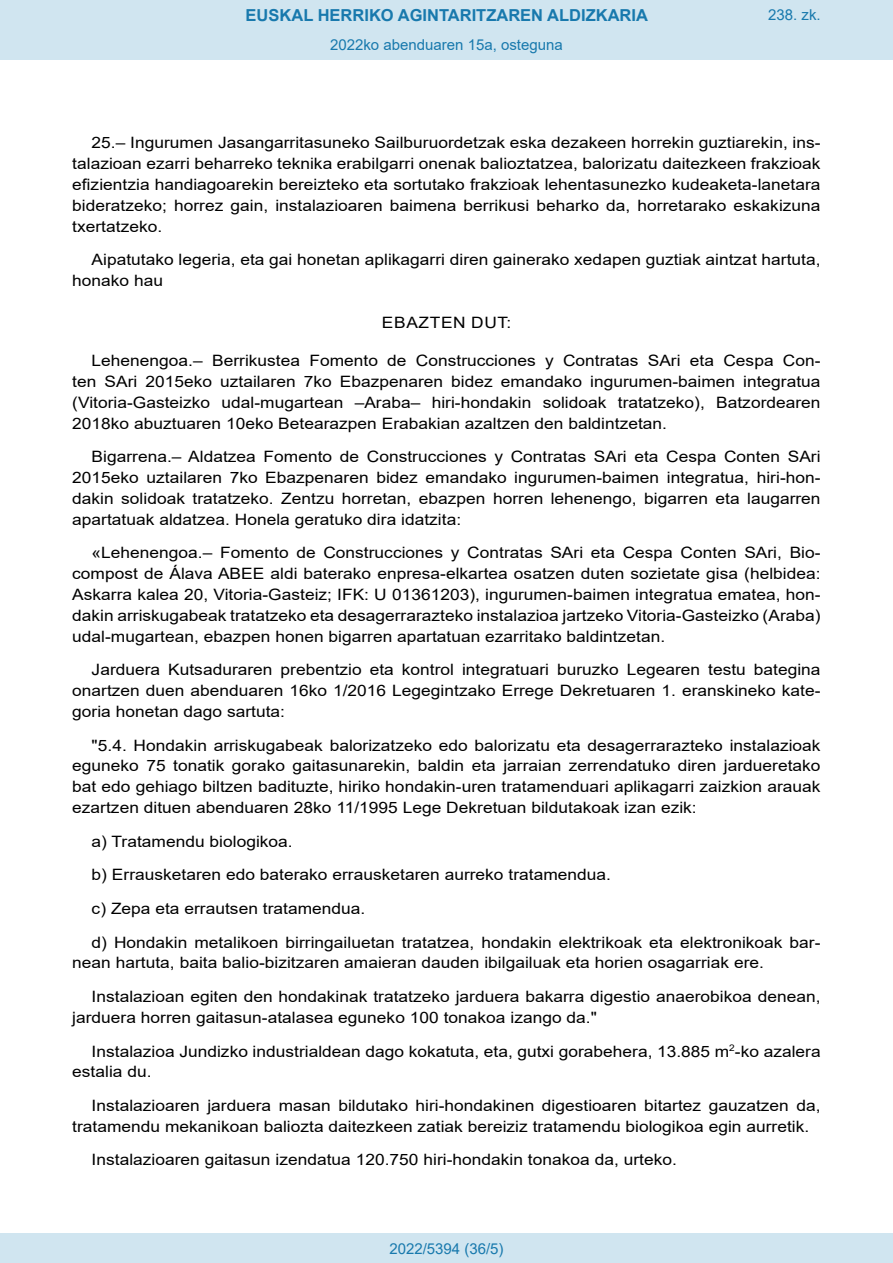
<style>
.page{position:relative;width:893px;height:1263px;background:#fff}
.page>*{position:absolute;margin:0;border:0;box-sizing:border-box;transform-origin:0 0}
.t1{font:700 16.5px "Arial";color:#1879ad}
.BOPVDetalle{font:15.6px/20.9px "Arial";color:#000;text-align:justify;scale:1.11 1}
.BOPVClave{font:15.6px "Arial";letter-spacing:.035em;color:#000;scale:1.11 1}
.Paginacion_Centro{font:15px "Arial";color:#1879ad}
</style>
<div class="page">
<div style="left:0;top:0;width:893px;height:60px;background:#d0e5f0"></div>
<div style="left:0;top:1233px;width:893px;height:30px;background:#d0e5f0"></div>
<p class="t1" style="left:246px;top:3px;width:404px">EUSKAL HERRIKO AGINTARITZAREN ALDIZKARIA</p>
<p class="Paginacion_Centro" style="left:330px;top:35px;width:234px">2022ko abenduaren 15a, osteguna</p>
<p class="Paginacion_Centro" style="left:768px;top:5px;width:54px">238. zk.</p>
<p class="BOPVDetalle" style="left:72px;top:132px;width:676px;text-indent:19px">25.– Ingurumen Jasangarritasuneko Sailburuordetzak eska dezakeen horrekin guztiarekin, ins&shy;talazioan ezarri beharreko teknika erabilgarri onenak balioztatzea, balorizatu daitezkeen frakzioak efizientzia handiagoarekin bereizteko eta sortutako frakzioak lehentasunezko kudeaketa-lanetara bideratzeko; horrez gain, instalazioaren baimena berrikusi beharko da, horretarako eskakizuna txertatzeko.</p>
<p class="BOPVDetalle" style="left:72px;top:249px;width:676px;text-indent:19px">Aipatutako legeria, eta gai honetan aplikagarri diren gainerako xedapen guztiak aintzat hartuta, honako hau</p>
<p class="BOPVClave" style="left:382px;top:312px;width:118px">EBAZTEN DUT:</p>
<p class="BOPVDetalle" style="left:72px;top:350px;width:676px;text-indent:19px">Lehenengoa.– Berrikustea Fomento de Construcciones y Contratas SAri eta Cespa Con&shy;ten SAri 2015eko uztailaren 7ko Ebazpenaren bidez emandako ingurumen-baimen integratua (Vitoria-Gasteizko udal-mugartean –Araba– hiri-hondakin solidoak tratatzeko), Batzordearen 2018ko abuztuaren 10eko Betearazpen Erabakian azaltzen den baldintzetan.</p>
<p class="BOPVDetalle" style="left:72px;top:446px;width:676px;text-indent:19px">Bigarrena.– Aldatzea Fomento de Construcciones y Contratas SAri eta Cespa Conten SAri 2015eko uztailaren 7ko Ebazpenaren bidez emandako ingurumen-baimen integratua, hiri-hon&shy;dakin solidoak tratatzeko. Zentzu horretan, ebazpen horren lehenengo, bigarren eta laugarren apartatuak aldatzea. Honela geratuko dira idatzita:</p>
<p class="BOPVDetalle" style="left:72px;top:542px;width:676px;text-indent:19px">«Lehenengoa.– Fomento de Construcciones y Contratas SAri eta Cespa Conten SAri, Bio&shy;compost de Álava ABEE aldi baterako enpresa-elkartea osatzen duten sozietate gisa (helbidea:<br>Askarra kalea 20, Vitoria-Gasteiz; IFK: U 01361203), ingurumen-baimen integratua ematea, hon&shy;dakin arriskugabeak tratatzeko eta desagerrarazteko instalazioa jartzeko Vitoria-Gasteizko (Araba) udal-mugartean, ebazpen honen bigarren apartatuan ezarritako baldintzetan.</p>
<p class="BOPVDetalle" style="left:72px;top:659px;width:676px;text-indent:19px">Jarduera Kutsaduraren prebentzio eta kontrol integratuari buruzko Legearen testu bategina onartzen duen abenduaren 16ko 1/2016 Legegintzako Errege Dekretuaren 1. eranskineko kate&shy;goria honetan dago sartuta:</p>
<p class="BOPVDetalle" style="left:72px;top:735px;width:676px;text-indent:19px">"5.4. Hondakin arriskugabeak balorizatzeko edo balorizatu eta desagerrarazteko instalazioak eguneko 75 tonatik gorako gaitasunarekin, baldin eta jarraian zerrendatuko diren jardueretako bat edo gehiago biltzen badituzte, hiriko hondakin-uren tratamenduari aplikagarri zaizkion arauak ezartzen dituen abenduaren 28ko 11/1995 Lege Dekretuan bildutakoak izan ezik:</p>
<p class="BOPVDetalle" style="left:92px;top:831px;width:183px">a) Tratamendu biologikoa.</p>
<p class="BOPVDetalle" style="left:92px;top:864px;width:469px">b) Errausketaren edo baterako errausketaren aurreko tratamendua.</p>
<p class="BOPVDetalle" style="left:92px;top:898px;width:248px">c) Zepa eta errautsen tratamendua.</p>
<p class="BOPVDetalle" style="left:72px;top:931px;width:676px;text-indent:19px">d) Hondakin metalikoen birringailuetan tratatzea, hondakin elektrikoak eta elektronikoak bar&shy;nean hartuta, baita balio-bizitzaren amaieran dauden ibilgailuak eta horien osagarriak ere.</p>
<p class="BOPVDetalle" style="left:72px;top:986px;width:676px;text-indent:19px">Instalazioan egiten den hondakinak tratatzeko jarduera bakarra digestio anaerobikoa denean, jarduera horren gaitasun-atalasea eguneko 100 tonakoa izango da."</p>
<p class="BOPVDetalle" style="left:72px;top:1040px;width:676px;text-indent:19px">Instalazioa Jundizko industrialdean dago kokatuta, eta, gutxi gorabehera, 13.885 m<sup>2</sup>-ko azalera estalia du.</p>
<p class="BOPVDetalle" style="left:72px;top:1095px;width:676px;text-indent:19px">Instalazioaren jarduera masan bildutako hiri-hondakinen digestioaren bitartez gauzatzen da, tratamendu mekanikoan baliozta daitezkeen zatiak bereiziz tratamendu biologikoa egin aurretik.</p>
<p class="BOPVDetalle" style="left:92px;top:1149px;width:529px">Instalazioaren gaitasun izendatua 120.750 hiri-hondakin tonakoa da, urteko.</p>
<p class="Paginacion_Centro" style="left:389px;top:1238px;width:116px">2022/5394 (36/5)</p>
</div>
